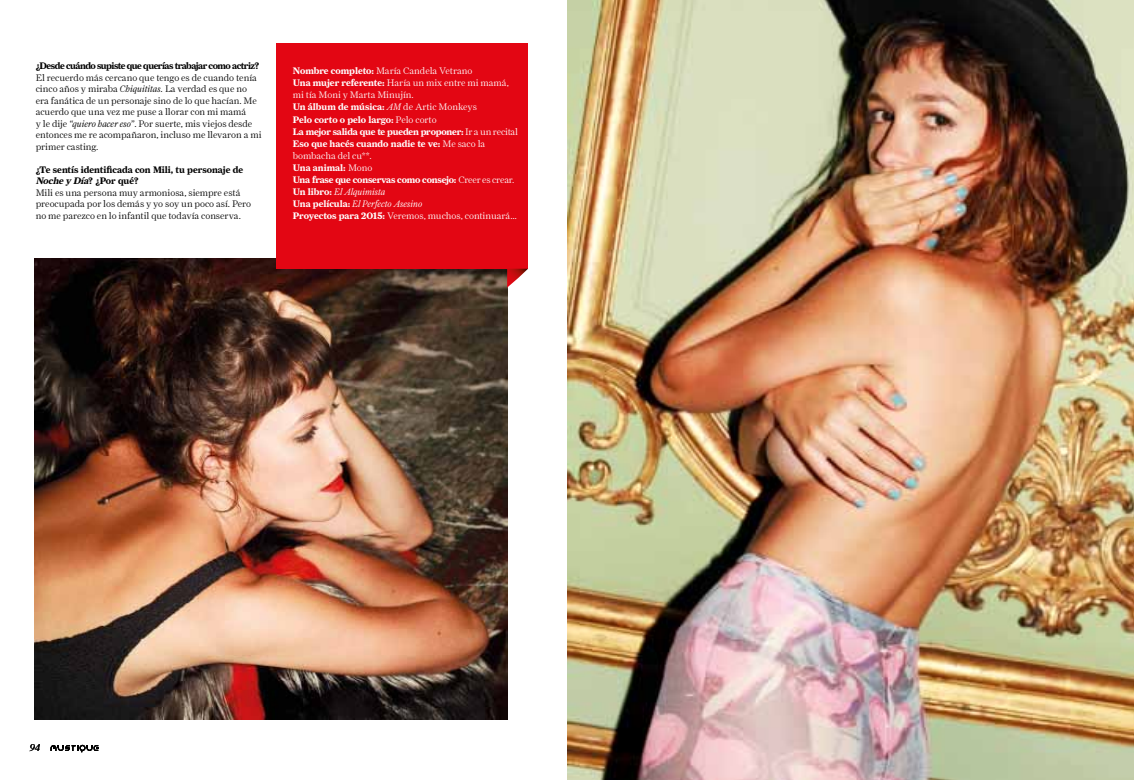
<style>
.page{position:relative;width:1134px;height:780px;background:#fff}
.page>*{position:absolute;margin:0;border:0;box-sizing:border-box;transform-origin:0 0}
.t1{font:italic 300 10px "Farnham Display";color:#000}
.t2{font:300 9.5px/11.5px "Farnham Display";color:#000}
.t3{font:700 9.5px/12px "Farnham Display";letter-spacing:-.02em;color:#fff}
.t4{font:700 9.5px "Farnham Display";letter-spacing:-.05em;color:#000}
.s1{font-style:italic}
.s2{font-weight:700}
.s3{font-weight:700;font-style:italic}
.s4{font-weight:300}
.s5{font-weight:300;font-style:italic}
</style>
<div class="page">
<img style="left:568px;top:0;width:566px;height:780px">
<img style="left:35px;top:259px;width:472px;height:460px">
<svg style="left:50px;top:744px;width:48px;height:8px"></svg>
<div style="left:276px;top:44px;width:252px;height:225px;background:#e30613"></div>
<svg style="left:507px;top:269px;width:21px;height:18px"></svg>
<p class="t4" style="left:36px;top:60px;width:225px">¿Desde cuándo supiste que querías trabajar como actriz?</p>
<p class="t2" style="left:36px;top:72px;width:227px">El recuerdo más cercano que tengo es de cuando tenía cinco años y miraba <span class="s1">Chiquititas.</span> La verdad es que no era fanática de un personaje sino de lo que hacían. Me acuerdo que una vez me puse a llorar con mi mamá<br>y le dije <span class="s1">“quiero hacer eso”</span>. Por suerte, mis viejos desde entonces me re acompañaron, incluso me llevaron a mi primer casting.</p>
<p class="t2" style="left:36px;top:164px;width:217px"><span class="s2">¿Te sentís identificada con Mili, tu personaje de </span><span class="s3">Noche y Día</span><span class="s2">? ¿ P o r q u é ?<br></span>Mili es una persona muy armoniosa, siempre está preocupada por los demás y yo soy un poco así. Pero no me parezco en lo infantil que todavía conserva.</p>
<p class="t3" style="left:293px;top:65px;width:227px">Nombre completo: <span class="s4">María Candela Vetrano<br></span>Una mujer referente: <span class="s4">Haría un mix entre mi mamá, mi tía Moni y Marta Minujín.<br></span>Un álbum de música: <span class="s5">AM</span> <span class="s4">de Artic Monkeys<br></span>Pelo corto o pelo largo: <span class="s4">Pelo corto<br></span>La mejor salida que te pueden proponer: <span class="s4">Ir a un recital </span>Eso que hacés cuando nadie te ve: <span class="s4">Me saco la bombacha del cu**.<br></span>Una animal: <span class="s4">Mono<br></span>Una frase que conservas como consejo: <span class="s4">Creer es crear.<br></span>Un libro: <span class="s5">El Alquimista<br></span>Una película: <span class="s5">El Perfecto Asesino<br></span>Proyectos para 2015: <span class="s4">Veremos, muchos, continuará…</span></p>
<p class="t1" style="left:30px;top:742px;width:12px">94</p>
</div>
